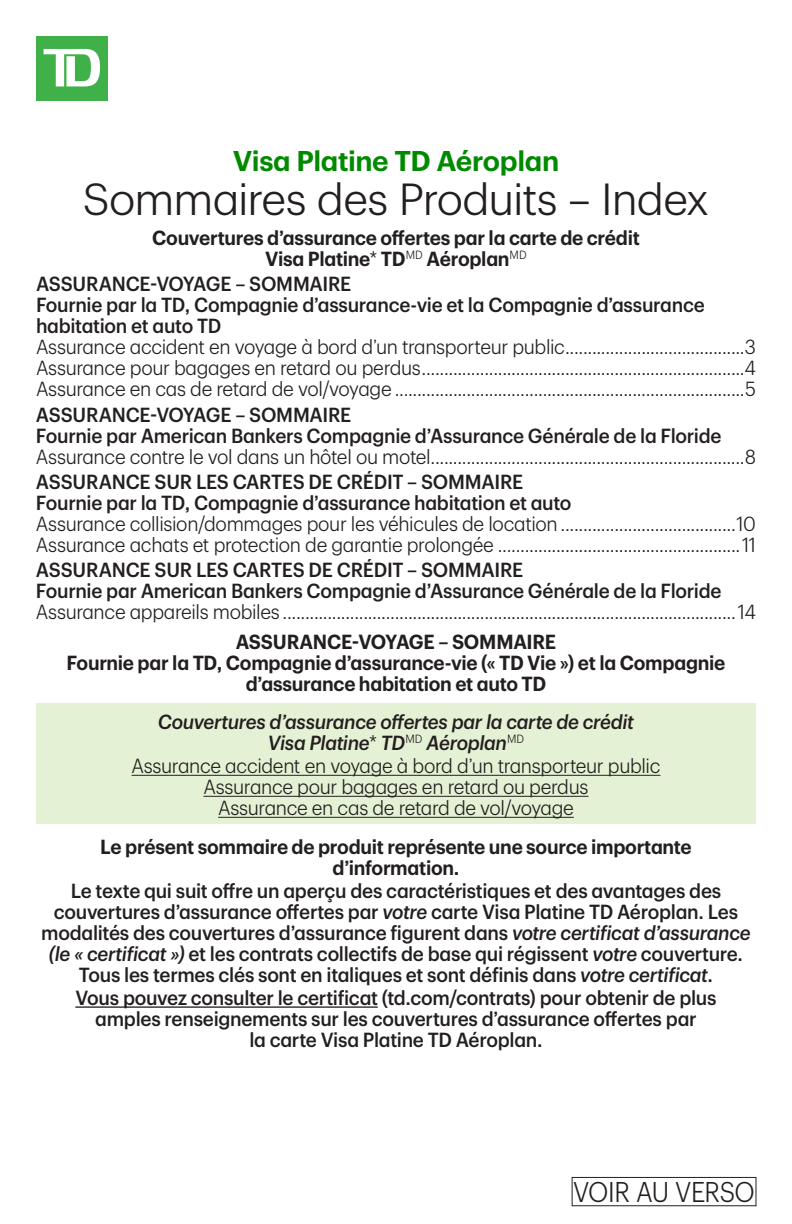
<style>
.page{position:relative;width:792px;height:1224px;background:#fff}
.page>*{position:absolute;margin:0;border:0;box-sizing:border-box;transform-origin:0 0}
.t1{font:300 44px "TD Graphik";letter-spacing:-.025em;color:#231f20}
.t2{font:600 28px "TD Graphik";letter-spacing:-.015em;color:#008a00}
.t3{font:300 28px "TD Graphik";letter-spacing:-.02em;color:#231f20;scale:.9 1}
.t4{font:500 20px/21px "TD Graphik";letter-spacing:-.015em;color:#231f20;scale:.95 1}
.t5{font:300 20px/21px "TD Graphik";letter-spacing:-.02em;color:#231f20;text-align:justify;scale:.95 1}
.t6{font:600 20px/21px "TD Graphik";letter-spacing:-.015em;color:#231f20;text-align:center;scale:.95 1}
.t7{font:italic 500 20px/21px "TD Graphik";letter-spacing:-.015em;color:#231f20;text-align:center;scale:.95 1}
.s1{font-weight:300}
.s2{font-weight:300;font-style:normal}
.s3{font-style:italic}
</style>
<div class="page">
<div style="left:572px;top:1177px;width:184px;height:29px;border:1px solid #231f20"></div>
<hr style="left:75px;top:1006px;width:303px;height:2px;background:#231f20">
<div style="left:36px;top:36px;width:72px;height:64px;background:#40b149"></div>
<svg style="left:44px;top:49px;width:56px;height:37px"></svg>
<div style="left:36px;top:704px;width:720px;height:120px;background:#e5f1d4"></div>
<hr style="left:132px;top:775px;width:528px;height:1px;background:#231f20">
<hr style="left:204px;top:796px;width:384px;height:1px;background:#231f20">
<hr style="left:218px;top:817px;width:356px;height:1px;background:#231f20">
<h2 class="t2" style="left:233px;top:140px;width:328px">Visa Platine TD Aéroplan</h2>
<h1 class="t1" style="left:83px;top:167px;width:628px">Sommaires des Produits – Index</h1>
<p class="t6" style="left:152px;top:226px;width:515px">Couvertures d’assurance offertes par la carte de crédit<br>Visa Platine<span class="s1">*</span> TD<sup>MD</sup> Aéroplan<sup>MD</sup></p>
<p class="t4" style="left:36px;top:272px;width:705px">ASSURANCE‑VOYAGE – SOMMAIRE<br>Fournie par la TD, Compagnie d’assurance‑vie et la Compagnie d’assurance habitation et auto TD</p>
<p class="t5" style="left:36px;top:335px;width:759px">Assurance accident en voyage à bord d’un transporteur public........................................3<br>Assurance pour bagages en retard ou perdus........................................................................4<br>Assurance en cas de retard de vol/voyage ..............................................................................5</p>
<p class="t4" style="left:36px;top:402px;width:723px">ASSURANCE‑VOYAGE – SOMMAIRE<br>Fournie par American Bankers Compagnie d’Assurance Générale de la Floride</p>
<p class="t5" style="left:36px;top:444px;width:759px">Assurance contre le vol dans un hôtel ou motel......................................................................8</p>
<p class="t4" style="left:36px;top:470px;width:565px">ASSURANCE SUR LES CARTES DE CRÉDIT – SOMMAIRE<br>Fournie par la TD, Compagnie d’assurance habitation et auto</p>
<p class="t5" style="left:36px;top:512px;width:759px">Assurance collision/dommages pour les véhicules de location .......................................10<br>Assurance achats et protection de garantie prolongée ......................................................11</p>
<p class="t4" style="left:36px;top:558px;width:723px">ASSURANCE SUR LES CARTES DE CRÉDIT – SOMMAIRE<br>Fournie par American Bankers Compagnie d’Assurance Générale de la Floride</p>
<p class="t5" style="left:36px;top:600px;width:759px">Assurance appareils mobiles .....................................................................................................14</p>
<p class="t6" style="left:67px;top:630px;width:695px">ASSURANCE‑VOYAGE – SOMMAIRE<br>Fournie par la TD, Compagnie d’assurance‑vie (« TD Vie ») et la Compagnie d’assurance habitation et auto TD</p>
<p class="t7" style="left:158px;top:710px;width:503px">Couvertures d’assurance offertes par la carte de crédit<br>Visa Platine<span class="s2">*</span> TD<sup>MD</sup> Aéroplan<sup>MD</sup></p>
<p class="t5" style="left:132px;top:754px;width:558px;text-align:center">Assurance accident en voyage à bord d’un transporteur public<br>Assurance pour bagages en retard ou perdus<br>Assurance en cas de retard de vol/voyage</p>
<p class="t6" style="left:100px;top:835px;width:624px">Le présent sommaire de produit représente une source importante d’information.</p>
<p class="t4" style="left:41px;top:879px;width:748px;text-align:center">Le texte qui suit offre un aperçu des caractéristiques et des avantages des couvertures d’assurance offertes par <span class="s3">votre</span> carte Visa Platine TD Aéroplan. Les modalités des couvertures d’assurance figurent dans <span class="s3">votre certificat d’assurance (le « certificat »)</span> et les contrats collectifs de base qui régissent <span class="s3">votre</span> couverture.<br>Tous les termes clés sont en italiques et sont définis dans <span class="s3">votre certificat</span>.</p>
<p class="t4" style="left:75px;top:986px;width:677px;text-align:center">Vous pouvez consulter le certificat (td.com/contrats) pour obtenir de plus amples renseignements sur les couvertures d’assurance offertes par<br>la carte Visa Platine TD Aéroplan.</p>
<h2 class="t3" style="left:573px;top:1171px;width:204px">VOIR AU VERSO</h2>
</div>
